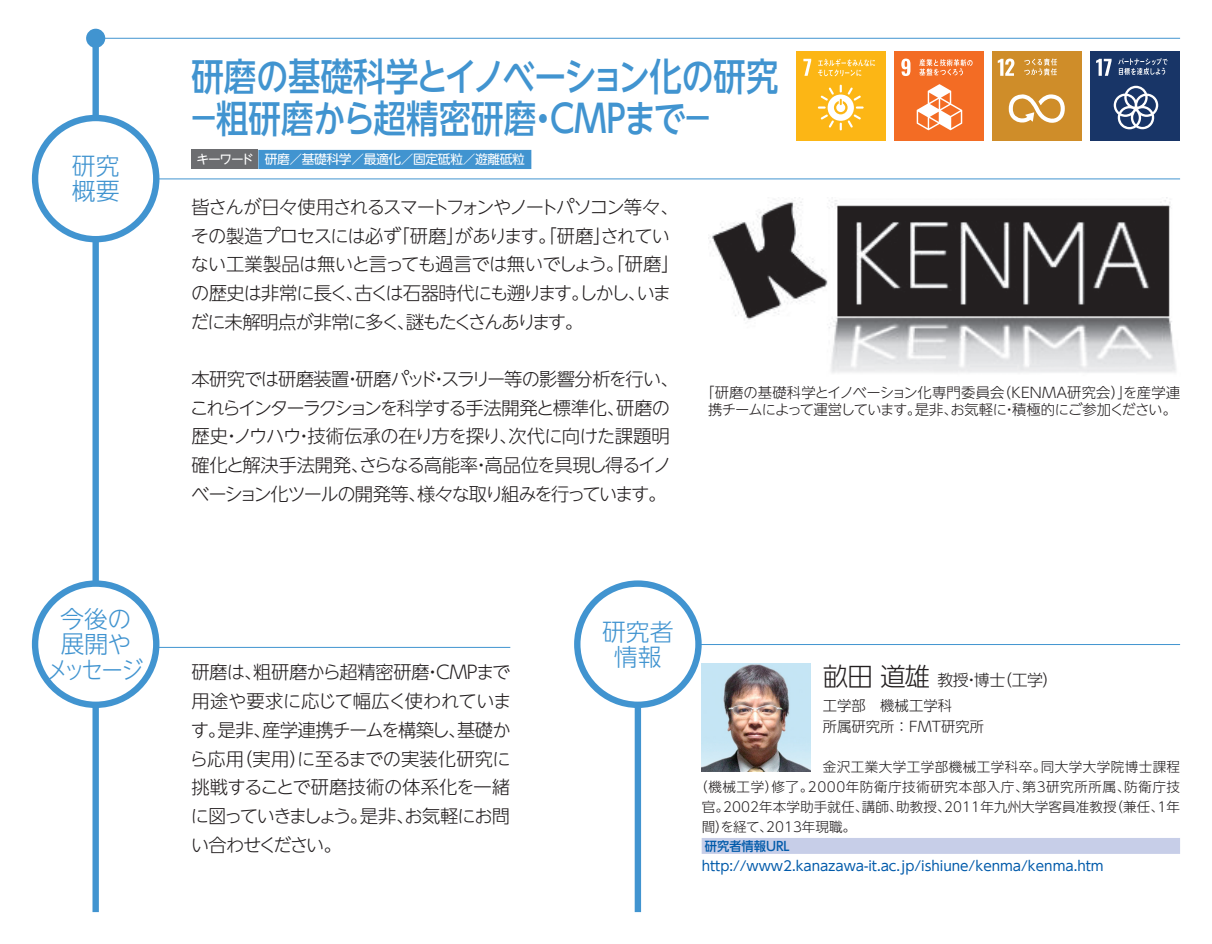
<style>
.page{position:relative;width:1212px;height:944px;background:#fff}
.page>*{position:absolute;margin:0;border:0;box-sizing:border-box;transform-origin:0 0}
.t1{font:500 38.25px/41.4px "UD Shin Go NT Pr 6 N";letter-spacing:-.01em;color:#4194d0;scale:.85 1}
.t2{font:300 23.85px/25.4px "UD Shin Go NT Pr 6 N";letter-spacing:-.05em;color:#4194d0;text-align:center}
.t3{font:300 23.85px/25.4px "UD Shin Go NT Pr 6 N";color:#4194d0}
.t4{font:300 18.22px/28.8px "UD Shin Go NT Pr 6 N";letter-spacing:-.07em;color:#231f20}
.t5{font:300 15.97px "UD Shin Go NT Pr 6 N";color:#231f20}
.t6{font:300 14.4px/17.6px "UD Shin Go NT Pr 6 N";letter-spacing:-.025em;color:#231f20;text-align:center}
.t7{font:300 14.4px/20.7px "UD Shin Go NT Pr 6 N";color:#231f20}
.t8{font:300 13.5px "UD Shin Go NT Pr 6 N";letter-spacing:.03em;color:#231f20}
.t9{font:13.5px "UD Shin Go NT Pr 6 N";color:#015aaa}
.t10{font:300 13.5px "UD Shin Go NT Pr 6 N";letter-spacing:.005em;color:#231f20}
.t11{font:300 13.5px "UD Shin Go NT Pr 6 N";color:#231f20}
.t12{font:12.83px "UD Shin Go NT Pr 6 N";letter-spacing:-.03em;color:#fff}
.t13{font:500 12.83px "UD Shin Go NT Pr 6 N";color:#015aaa;scale:.96 1}
.s1{font-size:25.43px}
</style>
<div class="page">
<div style="left:92px;top:32px;width:7px;height:880px;background:#4194d0"></div>
<hr style="left:96px;top:38px;width:1084px;height:1px;background:#4194d0">
<div style="left:86px;top:29px;width:19px;height:19px;background:#4194d0;border-radius:50%"></div>
<div style="left:635px;top:606px;width:6px;height:306px;background:#4194d0"></div>
<hr style="left:96px;top:647px;width:414px;height:1px;background:#4194d0">
<hr style="left:638px;top:644px;width:542px;height:1px;background:#4194d0">
<div style="left:35px;top:584px;width:121px;height:121px;background:#fff;border-radius:50%"></div>
<div style="left:32px;top:580px;width:127px;height:128px;border:6px solid #4194d0;border-radius:50%"></div>
<div style="left:577px;top:584px;width:121px;height:121px;background:#fff;border-radius:50%"></div>
<div style="left:574px;top:580px;width:128px;height:128px;border:6px solid #4194d0;border-radius:50%"></div>
<hr style="left:96px;top:179px;width:1084px;height:1px;background:#4194d0">
<div style="left:35px;top:118px;width:121px;height:121px;background:#fff;border-radius:50%"></div>
<div style="left:32px;top:115px;width:127px;height:127px;border:6px solid #4194d0;border-radius:50%"></div>
<div style="left:258px;top:150px;width:273px;height:19px;background:#4194d0"></div>
<div style="left:191px;top:150px;width:67px;height:19px;background:#6c6d70"></div>
<img style="left:708px;top:199px;width:468px;height:174px">
<div style="left:702px;top:838px;width:478px;height:16px;background:#c7cee8"></div>
<img style="left:702px;top:663px;width:108px;height:109px">
<div style="left:796px;top:51px;width:89px;height:89px;background:#fcb615"></div>
<svg style="left:803px;top:59px;width:8px;height:17px"></svg>
<svg style="left:818px;top:85px;width:46px;height:45px"></svg>
<svg style="left:818px;top:59px;width:57px;height:17px"></svg>
<div style="left:894px;top:51px;width:89px;height:89px;background:#f36c24"></div>
<svg style="left:901px;top:59px;width:9px;height:17px"></svg>
<svg style="left:917px;top:84px;width:45px;height:46px"></svg>
<svg style="left:919px;top:59px;width:53px;height:17px"></svg>
<div style="left:992px;top:51px;width:90px;height:89px;background:#cf8d29"></div>
<svg style="left:998px;top:59px;width:16px;height:17px"></svg>
<svg style="left:1009px;top:94px;width:56px;height:29px"></svg>
<svg style="left:1024px;top:58px;width:33px;height:17px"></svg>
<div style="left:1091px;top:51px;width:89px;height:89px;background:#183567"></div>
<svg style="left:1096px;top:59px;width:15px;height:17px"></svg>
<svg style="left:1114px;top:86px;width:44px;height:43px"></svg>
<svg style="left:1118px;top:58px;width:49px;height:17px"></svg>
<h2 class="t3" style="left:72px;top:152px;width:49px">研究概要</h2>
<h2 class="t2" style="left:47px;top:605px;width:98px">今後の展開やメッセージ</h2>
<h1 class="t1" style="left:187px;top:55px;width:697px">研磨の基礎科学とイノベーション化の研究－粗研磨から超精密研磨・CMPまで－</h1>
<p class="t12" style="left:197px;top:149px;width:330px">キーワード 研磨／基礎科学／最適化／固定砥粒／遊離砥粒</p>
<p class="t4" style="left:191px;top:192px;width:491px">皆さんが日々使用されるスマートフォンやノートパソコン等々、その製造プロセスには必ず「研磨」があります。「研磨」されていない工業製品は無いと言っても過言では無いでしょう。「研磨」の歴史は非常に長く、古くは石器時代にも遡ります。しかし、いまだに未解明点が非常に多く、謎もたくさんあります。</p>
<p class="t4" style="left:190px;top:364px;width:490px">本研究では研磨装置・研磨パッド・スラリー等の影響分析を行い、これらインターラクションを科学する手法開発と標準化、研磨の歴史・ノウハウ・技術伝承の在り方を探り、次代に向けた課題明確化と解決手法開発、さらなる高能率・高品位を具現し得るイノベーション化ツールの開発等、様々な取り組みを行っています。</p>
<p class="t6" style="left:700px;top:383px;width:481px">「研磨の基礎科学とイノベーション化専門委員会（KENMA研究会）」を産学連携チームによって運営しています。是非、お気軽に・積極的にご参加ください。</p>
<p class="t4" style="left:190px;top:657px;width:323px;text-align:justify">研磨は、粗研磨から超精密研磨・CMPまで用途や要求に応じて幅広く使われています。是非、産学連携チームを構築し、基礎から応用（実用）に至るまでの実装化研究に挑戦することで研磨技術の体系化を一緒に図っていきましょう。是非、お気軽にお問い合わせください。</p>
<h2 class="t3" style="left:602px;top:618px;width:73px;text-align:center">研究者情報</h2>
<p class="t5" style="left:823px;top:667px;width:237px"><span class="s1">畝田 道雄</span> 教授・博士（工学）</p>
<p class="t7" style="left:823px;top:695px;width:163px">工学部　機械工学科<br>所属研究所：FMT研究所</p>
<p class="t8" style="left:823px;top:756px;width:359px">金沢工業大学工学部機械工学科卒。同大学大学院博士課程</p>
<p class="t8" style="left:694px;top:776px;width:487px">（機械工学）修了。2000年防衛庁技術研究本部入庁、第3研究所所属、防衛庁技</p>
<p class="t10" style="left:702px;top:796px;width:480px">官。2002年本学助手就任、講師、助教授、2011年九州大学客員准教授（兼任、1年</p>
<p class="t11" style="left:702px;top:815px;width:156px">間）を経て、2013年現職。</p>
<p class="t13" style="left:705px;top:835px;width:90px">研究者情報URL</p>
<p class="t9" style="left:702px;top:855px;width:404px">http://www2.kanazawa-it.ac.jp/ishiune/kenma/kenma.htm</p>
</div>
